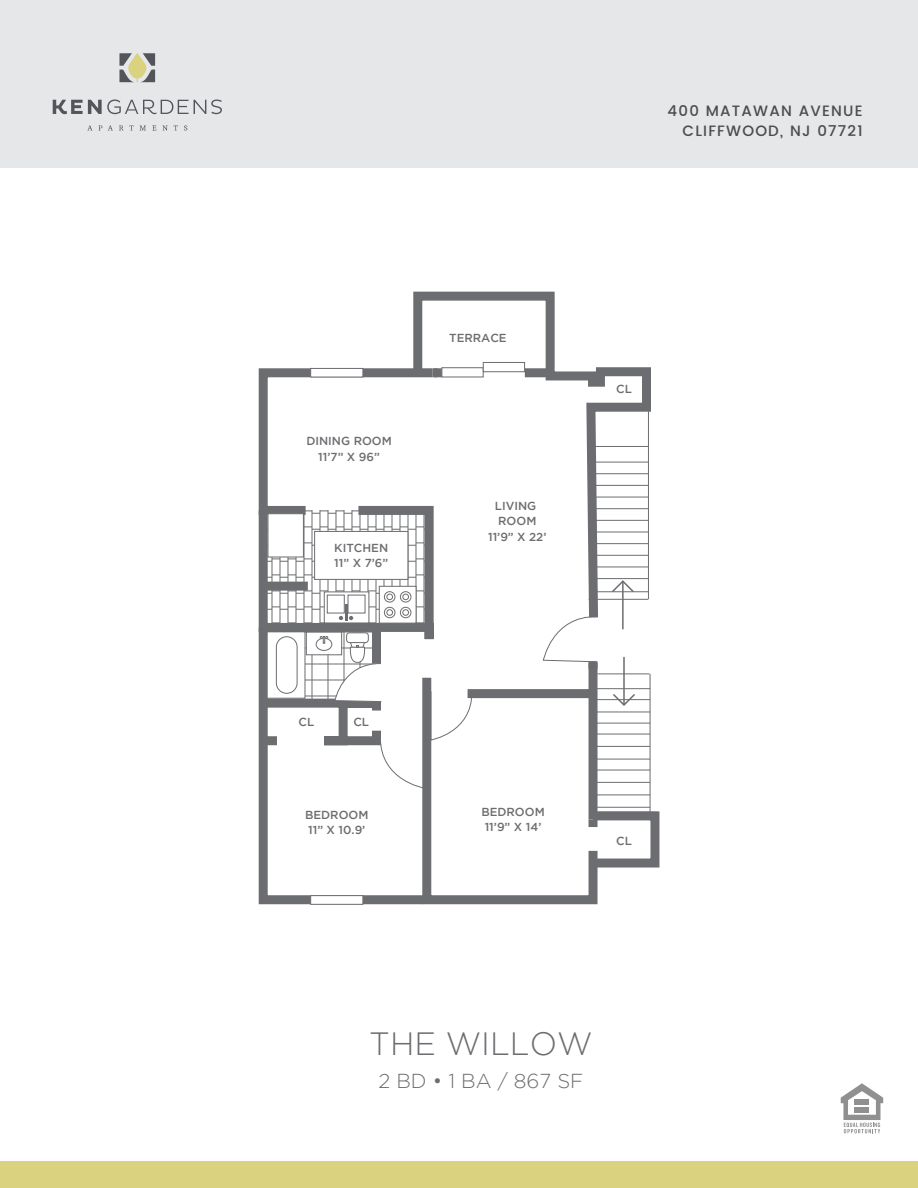
<style>
.page{position:relative;width:918px;height:1188px;background:#fff}
.page>*{position:absolute;margin:0;border:0;box-sizing:border-box;transform-origin:0 0}
.t1{font:300 32.1px "Gotham";color:#6c6d70}
.t2{font:300 20.1px "Gotham";color:#6c6d70}
.t3{font:500 15px/20px "Poppins";letter-spacing:.08em;color:#4b4c4d;text-align:right}
.t4{font:500 11.55px/15.5px "Gotham";color:#6c6d70}
</style>
<div class="page">
<div style="left:0;top:1px;width:917px;height:167px;background:#e6e7e9"></div>
<div style="left:0;top:1161px;width:918px;height:27px;background:#dbd27f"></div>
<svg style="left:841px;top:1083px;width:42px;height:50px"></svg>
<svg style="left:119px;top:53px;width:36px;height:29px"></svg>
<svg style="left:88px;top:125px;width:14px;height:5px"></svg>
<svg style="left:108px;top:125px;width:5px;height:5px"></svg>
<svg style="left:119px;top:125px;width:14px;height:5px"></svg>
<svg style="left:140px;top:125px;width:6px;height:5px"></svg>
<svg style="left:152px;top:125px;width:4px;height:5px"></svg>
<svg style="left:163px;top:125px;width:5px;height:5px"></svg>
<svg style="left:174px;top:125px;width:4px;height:5px"></svg>
<svg style="left:184px;top:125px;width:3px;height:6px"></svg>
<svg style="left:53px;top:100px;width:169px;height:14px"></svg>
<svg style="left:413px;top:291px;width:238px;height:324px"></svg>
<svg style="left:432px;top:669px;width:170px;height:236px"></svg>
<div style="left:589px;top:663px;width:9px;height:157px;background:#6c6d70"></div>
<div style="left:468px;top:689px;width:125px;height:9px;background:#6c6d70"></div>
<svg style="left:584px;top:807px;width:76px;height:65px"></svg>
<div style="left:525px;top:368px;width:24px;height:9px;background:#6c6d70"></div>
<svg style="left:258px;top:789px;width:174px;height:116px"></svg>
<div style="left:310px;top:895px;width:53px;height:10px;background:#fff;border:1px solid #6c6d70"></div>
<svg style="left:543px;top:615px;width:55px;height:48px"></svg>
<hr style="left:596px;top:674px;width:1px;height:153px;background:#6c6d70">
<hr style="left:598px;top:812px;width:59px;height:1px;background:#6c6d70">
<hr style="left:598px;top:674px;width:51px;height:1px;background:#6c6d70">
<hr style="left:623px;top:657px;width:2px;height:48px;background:#6c6d70">
<svg style="left:611px;top:692px;width:26px;height:14px"></svg>
<hr style="left:593px;top:446px;width:55px;height:1px;background:#6c6d70">
<hr style="left:648px;top:373px;width:1px;height:226px;background:#6c6d70">
<hr style="left:650px;top:674px;width:1px;height:145px;background:#6c6d70">
<hr style="left:589px;top:599px;width:59px;height:1px;background:#6c6d70">
<hr style="left:622px;top:581px;width:2px;height:48px;background:#6c6d70">
<svg style="left:610px;top:579px;width:26px;height:15px"></svg>
<hr style="left:593px;top:462px;width:55px;height:1px;background:#6c6d70">
<hr style="left:593px;top:473px;width:55px;height:1px;background:#6c6d70">
<hr style="left:593px;top:485px;width:55px;height:1px;background:#6c6d70">
<hr style="left:593px;top:497px;width:55px;height:1px;background:#6c6d70">
<hr style="left:593px;top:508px;width:55px;height:1px;background:#6c6d70">
<hr style="left:593px;top:520px;width:55px;height:1px;background:#6c6d70">
<hr style="left:593px;top:532px;width:55px;height:1px;background:#6c6d70">
<hr style="left:593px;top:543px;width:55px;height:1px;background:#6c6d70">
<hr style="left:593px;top:555px;width:55px;height:1px;background:#6c6d70">
<hr style="left:593px;top:567px;width:55px;height:1px;background:#6c6d70">
<hr style="left:593px;top:578px;width:55px;height:1px;background:#6c6d70">
<hr style="left:593px;top:591px;width:56px;height:1px;background:#6c6d70">
<hr style="left:595px;top:688px;width:55px;height:1px;background:#6c6d70">
<hr style="left:595px;top:699px;width:55px;height:1px;background:#6c6d70">
<hr style="left:595px;top:712px;width:55px;height:1px;background:#6c6d70">
<hr style="left:595px;top:723px;width:55px;height:1px;background:#6c6d70">
<hr style="left:595px;top:734px;width:55px;height:1px;background:#6c6d70">
<hr style="left:595px;top:746px;width:55px;height:1px;background:#6c6d70">
<hr style="left:595px;top:759px;width:55px;height:1px;background:#6c6d70">
<hr style="left:595px;top:770px;width:55px;height:1px;background:#6c6d70">
<hr style="left:595px;top:782px;width:55px;height:1px;background:#6c6d70">
<hr style="left:595px;top:795px;width:55px;height:1px;background:#6c6d70">
<hr style="left:595px;top:807px;width:55px;height:1px;background:#6c6d70">
<div style="left:442px;top:368px;width:41px;height:9px;background:#fff"></div>
<div style="left:483px;top:362px;width:42px;height:10px;background:#fff;border:1px solid #6c6d70"></div>
<svg style="left:258px;top:364px;width:215px;height:425px"></svg>
<svg style="left:379px;top:586px;width:37px;height:37px"></svg>
<div style="left:384px;top:591px;width:11px;height:11px;border:1px solid #6c6d70;border-radius:50%"></div>
<div style="left:386px;top:594px;width:7px;height:6px;border:1px solid #6c6d70;border-radius:50%"></div>
<div style="left:400px;top:591px;width:11px;height:11px;border:1px solid #6c6d70;border-radius:50%"></div>
<div style="left:402px;top:594px;width:7px;height:6px;border:1px solid #6c6d70;border-radius:50%"></div>
<div style="left:384px;top:607px;width:11px;height:11px;border:1px solid #6c6d70;border-radius:50%"></div>
<div style="left:386px;top:609px;width:7px;height:7px;border:1px solid #6c6d70;border-radius:50%"></div>
<div style="left:400px;top:607px;width:11px;height:11px;border:1px solid #6c6d70;border-radius:50%"></div>
<div style="left:402px;top:609px;width:7px;height:7px;border:1px solid #6c6d70;border-radius:50%"></div>
<p class="t3" style="left:668px;top:101px;width:196px">400 MATAWAN AVENUE<br>CLIFFWOOD, NJ 07721</p>
<p class="t4" style="left:306px;top:433px;width:87px;text-align:center">DINING ROOM<br>11’7” X 96”</p>
<p class="t4" style="left:334px;top:540px;width:56px">KITCHEN<br>11” X 7’6”</p>
<p class="t4" style="left:449px;top:330px;width:59px">TERRACE</p>
<p class="t4" style="left:488px;top:497px;width:60px;text-align:center">LIVING<br>ROOM<br>11’9” X 22’</p>
<p class="t4" style="left:298px;top:714px;width:17px">CL</p>
<p class="t4" style="left:353px;top:714px;width:17px">CL</p>
<p class="t4" style="left:305px;top:807px;width:65px">BEDROOM<br>11” X 10.9’</p>
<p class="t4" style="left:481px;top:804px;width:65px">BEDROOM<br>11’9” X 14’</p>
<p class="t4" style="left:616px;top:381px;width:17px">CL</p>
<p class="t4" style="left:616px;top:833px;width:17px">CL</p>
<h1 class="t1" style="left:369px;top:1026px;width:225px">THE WILLOW</h1>
<h2 class="t2" style="left:378px;top:1069px;width:207px">2 BD • 1 BA / 867 SF</h2>
</div>
